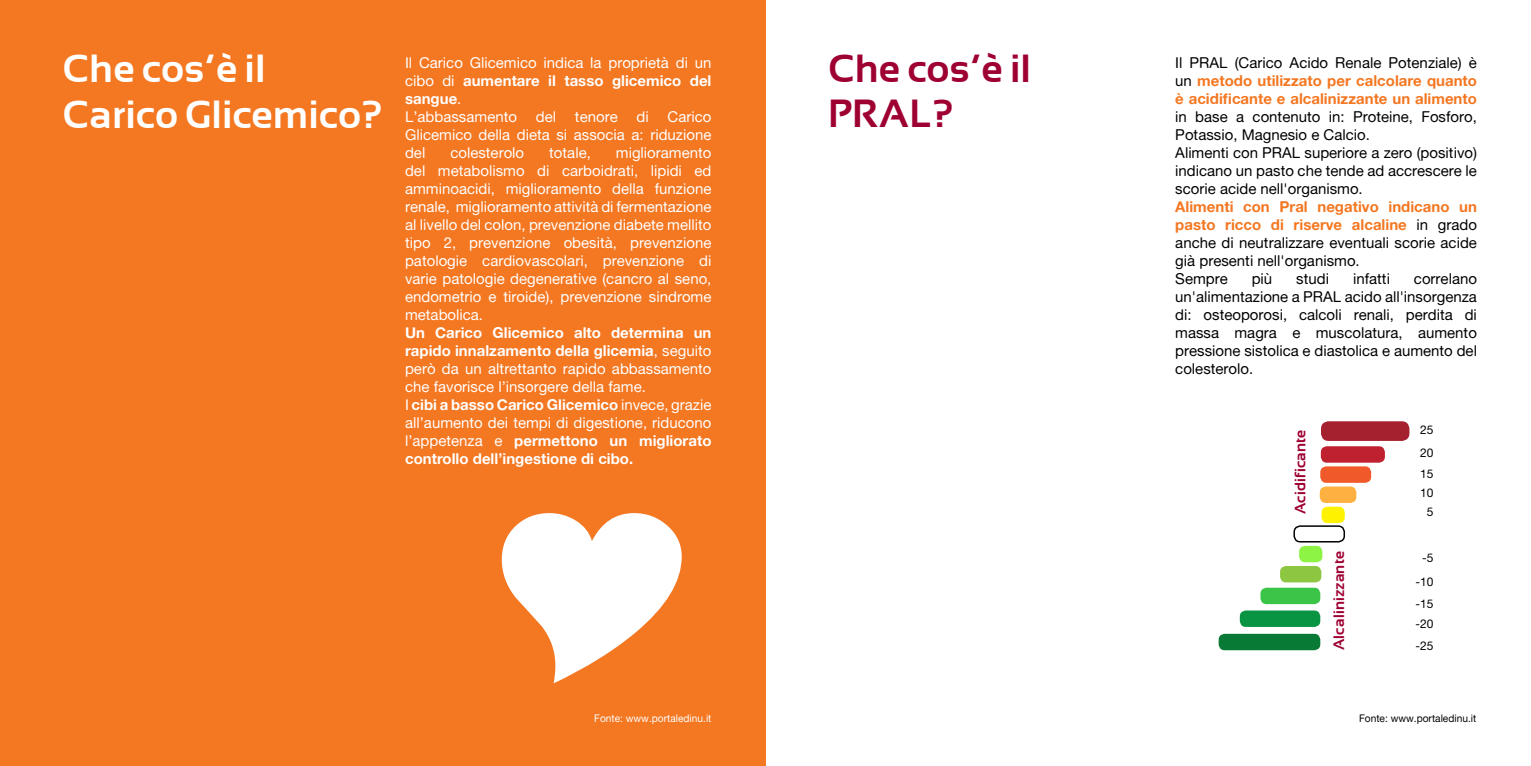
<style>
.page{position:relative;width:1531px;height:766px;background:#fff}
.page>*{position:absolute;margin:0;border:0;box-sizing:border-box;transform-origin:0 0}
.t1{font:700 39px/45px "Sansation";letter-spacing:.015em;color:#fff}
.t2{font:700 39px/45px "Sansation";letter-spacing:.015em;color:#9e0032}
.t3{font:15px/18px "Alte Haas Grotesk";color:#fff;text-align:justify}
.t4{font:15px/18px "Alte Haas Grotesk";color:#000}
.t5{font:15px/18px "Alte Haas Grotesk Bold";color:#fff}
.t6{font:15px/18px "Alte Haas Grotesk Bold";color:#f47721}
.t7{font:700 15px "Sansation";letter-spacing:.015em;color:#9e0032}
.t8{font:12px/21.8px "Alte Haas Grotesk";color:#000;text-align:center}
.t9{font:10.5px "Alte Haas Grotesk";color:#fff}
.t10{font:10.5px "Alte Haas Grotesk";color:#000}
.s1{font-family:"Alte Haas Grotesk"}
.s2{font-family:"Alte Haas Grotesk";color:#000}
</style>
<div class="page">
<div style="left:0;top:0;width:765px;height:765px;background:#f47721"></div>
<div style="left:1321px;top:421px;width:88px;height:20px;background:#a62130;border-radius:8px"></div>
<div style="left:1321px;top:446px;width:64px;height:16px;background:#bf2130;border-radius:6px"></div>
<div style="left:1320px;top:466px;width:51px;height:16px;background:#f0592a;border-radius:6px"></div>
<div style="left:1320px;top:486px;width:36px;height:17px;background:#feb041;border-radius:6px"></div>
<div style="left:1321px;top:506px;width:24px;height:17px;background:#fff200;border-radius:6px"></div>
<div style="left:1299px;top:545px;width:23px;height:17px;background:#8df344;border-radius:6px"></div>
<div style="left:1293px;top:525px;width:52px;height:17px;border:2px solid #000;border-radius:6px"></div>
<div style="left:1280px;top:566px;width:41px;height:16px;background:#8dc641;border-radius:6px"></div>
<div style="left:1260px;top:587px;width:60px;height:17px;background:#3ac448;border-radius:6px"></div>
<div style="left:1240px;top:610px;width:80px;height:16px;background:#099443;border-radius:6px"></div>
<div style="left:1218px;top:633px;width:102px;height:17px;background:#097a35;border-radius:6px"></div>
<h1 class="t1" style="left:63px;top:46px;width:322px">Che cos’è il<br>Carico Glicemico?</h1>
<p class="t3" style="left:405px;top:54px;width:308px">Il Carico Glicemico indica la proprietà di un</p>
<p class="t5" style="left:405px;top:71px;width:308px"><span class="s1">cibo di</span> aumentare il tasso glicemico del sangue<span class="s1">.</span></p>
<p class="t3" style="left:405px;top:108px;width:113px">L’abbassamento</p>
<p class="t3" style="left:536px;top:108px;width:22px">del</p>
<p class="t3" style="left:575px;top:108px;width:44px">tenore</p>
<p class="t3" style="left:636px;top:108px;width:14px">di</p>
<p class="t3" style="left:405px;top:108px;width:308px;text-indent:262px">Carico Glicemico della dieta si associa a: riduzione del</p>
<p class="t3" style="left:405px;top:144px;width:308px;text-indent:211px">miglioramento del metabolismo di carboidrati, lipidi ed amminoacidi, miglioramento della funzione renale, miglioramento attività di fermentazione al livello del colon, prevenzione diabete mellito tipo 2, prevenzione obesità, prevenzione patologie cardiovascolari, prevenzione di varie patologie degenerative (cancro al seno, endometrio e tiroide), prevenzione sindrome metabolica.</p>
<p class="t5" style="left:405px;top:323px;width:308px">Un Carico Glicemico alto determina un rapido innalzamento della glicemia<span class="s1">, seguito</span></p>
<p class="t3" style="left:405px;top:360px;width:308px">però da un altrettanto rapido abbassamento che favorisce l’insorgere della fame.</p>
<p class="t5" style="left:405px;top:395px;width:308px"><span class="s1">I</span> cibi a basso Carico Glicemico <span class="s1">invece, grazie</span></p>
<p class="t3" style="left:405px;top:414px;width:308px">all’aumento dei tempi di digestione, riducono</p>
<p class="t5" style="left:405px;top:431px;width:308px"><span class="s1">l’appetenza e</span> permettono un migliorato controllo dell’ingestione di cibo.</p>
<p class="t3" style="left:450px;top:144px;width:75px">colesterolo</p>
<p class="t3" style="left:549px;top:144px;width:43px">totale,</p>
<h1 class="t2" style="left:828px;top:46px;width:204px">Che cos’è il<br>PRAL?</h1>
<p class="t4" style="left:1175px;top:54px;width:303px">Il PRAL (Carico Acido Renale Potenziale) è</p>
<p class="t6" style="left:1175px;top:71px;width:303px"><span class="s2">un</span> metodo utilizzato per calcolare quanto è acidificante e alcalinizzante un alimento</p>
<p class="t4" style="left:1175px;top:108px;width:303px">in base a contenuto in: Proteine, Fosforo, Potassio, Magnesio e Calcio.<br>Alimenti con PRAL superiore a zero (positivo) indicano un pasto che tende ad accrescere le scorie acide nell'organismo.</p>
<p class="t6" style="left:1175px;top:197px;width:303px">Alimenti con Pral negativo indicano un pasto ricco di riserve alcaline <span class="s2">in grado</span></p>
<p class="t4" style="left:1175px;top:234px;width:303px">anche di neutralizzare eventuali scorie acide già presenti nell'organismo.<br>Sempre</p>
<p class="t4" style="left:1252px;top:270px;width:22px">più</p>
<p class="t4" style="left:1296px;top:270px;width:34px">studi</p>
<p class="t4" style="left:1353px;top:270px;width:38px">infatti</p>
<p class="t4" style="left:1175px;top:270px;width:303px;text-align:justify;text-indent:239px">correlano un'alimentazione a PRAL acido all'insorgenza di: osteoporosi, calcoli renali, perdita di massa magra e muscolatura, aumento pressione sistolica e diastolica e aumento del colesterolo.</p>
<p class="t7" style="left:1291px;top:514px;width:86px;rotate:-90deg">Acidificante</p>
<p class="t7" style="left:1330px;top:650px;width:101px;rotate:-90deg">Alcalinizzante</p>
<p class="t8" style="left:1420px;top:419px;width:15px;text-align:justify">25<br>20<br>15</p>
<p class="t8" style="left:1420px;top:483px;width:15px;line-height:19.2px">10<br>5</p>
<p class="t8" style="left:1415px;top:545px;width:20px;line-height:23.5px">-5 -10</p>
<p class="t8" style="left:1415px;top:593px;width:20px;line-height:20.2px;text-align:left">-15 -20</p>
<p class="t8" style="left:1415px;top:634px;width:20px">-25</p>
<p class="t9" style="left:594px;top:711px;width:119px">Fonte: www.portaledinu.it</p>
<p class="t10" style="left:1359px;top:711px;width:119px">Fonte: www.portaledinu.it</p>
</div>
